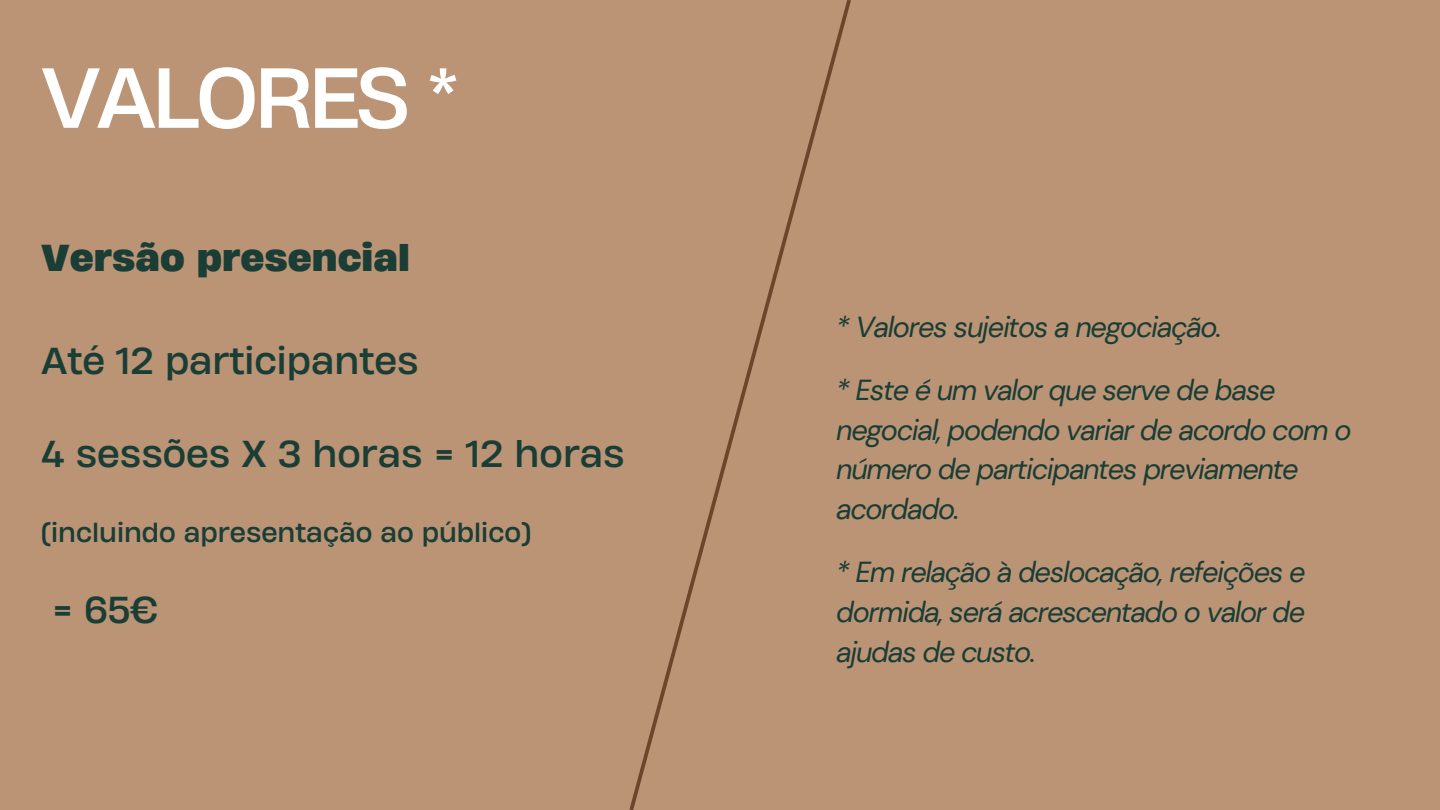
<style>
.page{position:relative;width:1440px;height:810px;background:#ba9475}
.page>*{position:absolute;margin:0;border:0;box-sizing:border-box;transform-origin:0 0}
.t1{font:80px "Heading Now 74";letter-spacing:-.055em;color:#fff}
.t2{font:35.3px "Heading Now 74";color:#1a3d36}
.t3{font:700 35.3px "Heading Now 76";color:#1a3d36}
.t4{font:italic 28.9px/39.8px "DM Sans";letter-spacing:-.045em;color:#1a3d36}
.t5{font:25.2px "Heading Now 74";color:#1a3d36}
</style>
<div class="page">
<svg style="left:629px;top:0;width:222px;height:810px"></svg>
<p class="t1" style="left:41px;top:44px;width:420px">VALORES *</p>
<h1 class="t3" style="left:41px;top:234px;width:370px">Versão presencial</h1>
<h2 class="t2" style="left:41px;top:337px;width:379px">Até 12 participantes</h2>
<h3 class="t2" style="left:41px;top:430px;width:585px">4 sessões X 3 horas = 12 horas</h3>
<h3 class="t5" style="left:41px;top:516px;width:492px">(incluindo apresentação ao público)</h3>
<p class="t2" style="left:52px;top:586px;width:108px">= 65€</p>
<h3 class="t4" style="left:836px;top:307px;width:387px">* Valores sujeitos a negociação.</h3>
<h4 class="t4" style="left:836px;top:370px;width:517px">* Este é um valor que serve de base negocial, podendo variar de acordo com o número de participantes previamente acordado.</h4>
<h4 class="t4" style="left:836px;top:552px;width:471px;text-align:justify">* Em relação à deslocação, refeições e dormida, será acrescentado o valor de ajudas de custo.</h4>
</div>
